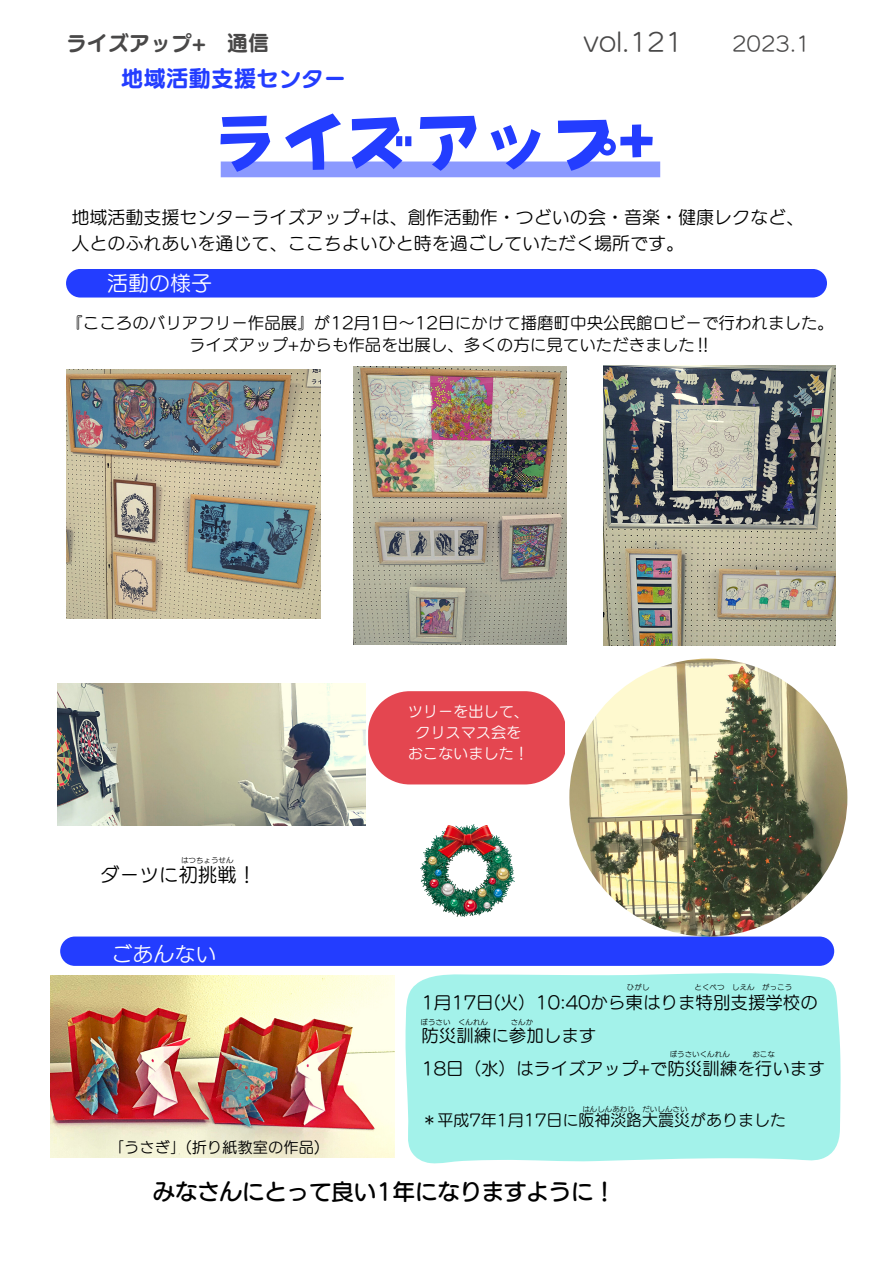
<style>
.page{position:relative;width:894px;height:1264px;background:#fff}
.page>*{position:absolute;margin:0;border:0;box-sizing:border-box;transform-origin:0 0}
.t1{font:67.5px "Otenba Gothic TTF";color:#233dff}
.t2{font:24px "Canva UD Marugo Large Pr 6 N M";color:#494848}
.t3{font:22.5px "Canva UD Marugo Small Pr 6 N B";color:#233dff}
.t4{font:22.35px "Canva UD Marugo Large Pr 6 N DB";color:#000}
.t5{font:21px "Canva UD Marugo Small Pr 6 N M";color:#fff}
.t6{font:21px "Canva UD Marugo Small Pr 6 N B";color:#494848}
.t7{font:19.5px "Canva UD Marugo Small Pr 6 N M";color:#000}
.t8{font:19.5px "Canva UD Marugo Large Pr 6 N M";color:#494848}
.t9{font:18px/26px "Canva UD Marugo Small Pr 6 N M";color:#000}
.t10{font:17.4px/33.2px "Canva UD Marugo Small Pr 6 N M";color:#000}
.t11{font:16.5px/22.5px "Canva UD Marugo Small Pr 6 N M";color:#000;text-align:center}
.t12{font:15.9px "Canva UD Marugo Small Pr 6 N M";color:#000}
.t13{font:15.3px "Canva UD Marugo Small Pr 6 N M";color:#000}
.t14{font:15.15px/21px "Canva UD Marugo Small Pr 6 N M";color:#fff;text-align:center}
.t15{font:7.5px "Canva UD Marugo Small Pr 6 N M";color:#000}
</style>
<div class="page">
<div style="left:66px;top:269px;width:760px;height:28px;background:#233dff;border-radius:14px"></div>
<div style="left:221px;top:161px;width:439px;height:16px;background:#8b99ff"></div>
<img style="left:420px;top:824px;width:94px;height:92px">
<img style="left:603px;top:365px;width:232px;height:280px">
<img style="left:354px;top:367px;width:212px;height:277px">
<img style="left:66px;top:369px;width:254px;height:249px">
<img style="left:58px;top:684px;width:307px;height:141px">
<img style="left:50px;top:975px;width:344px;height:182px">
<div style="left:60px;top:936px;width:774px;height:29px;background:#233dff;border-radius:15px"></div>
<svg style="left:368px;top:691px;width:197px;height:93px;background:#e6545d"></svg>
<img style="left:569px;top:658px;width:278px;height:278px;border-radius:50%">
<div style="left:405px;top:973px;width:435px;height:191px;background:#a3f2ea"></div>
<p class="t6" style="left:66px;top:32px;width:204px">ライズアップ+ 通信</p>
<h3 class="t3" style="left:121px;top:68px;width:227px">地域活動支援センター</h3>
<h2 class="t2" style="left:583px;top:30px;width:101px">vol.121</h2>
<p class="t8" style="left:732px;top:33px;width:80px">2023.1</p>
<h1 class="t1" style="left:211px;top:96px;width:446px">ライズアップ+</h1>
<p class="t9" style="left:71px;top:204px;width:734px">地域活動支援センターライズアップ+は、創作活動作・つどいの会・音楽・健康レクなど、人とのふれあいを通じて、ここちよいひと時を過ごしていただく場所です。</p>
<p class="t5" style="left:107px;top:273px;width:105px">活動の様子</p>
<p class="t11" style="left:66px;top:311px;width:769px">『こころのバリアフリー作品展』が12月1日～ 12日にかけて播磨町中央公民館ロビーで行われました。ライズアップ+からも作品を出展し、多くの方に見ていただきました‼</p>
<p class="t15" style="left:181px;top:856px;width:54px">はつちょうせん</p>
<p class="t7" style="left:100px;top:864px;width:158px">ダーツに初挑戦！</p>
<p class="t5" style="left:111px;top:943px;width:107px">ごあんない</p>
<p class="t13" style="left:109px;top:1139px;width:213px">「うさぎ」(折り紙教室の作品)</p>
<p class="t14" style="left:407px;top:701px;width:123px">ツリーを出して、クリスマス会をおこないました！</p>
<p class="t15" style="left:626px;top:983px;width:24px">ひがし</p>
<p class="t15" style="left:694px;top:983px;width:99px">とくべつ しえん がっこう</p>
<p class="t10" style="left:421px;top:985px;width:404px">1月17日 (火）10:40から東はりま特別支援学校の防災訓練に参加します<br>18日（水）はライズアップ+で防災訓練を行います</p>
<p class="t12" style="left:421px;top:1111px;width:366px">＊平成7年1月17日に阪神淡路大震災がありました</p>
<p class="t15" style="left:420px;top:1018px;width:69px">ぼうさい くんれん</p>
<p class="t15" style="left:510px;top:1018px;width:24px">さんか</p>
<p class="t15" style="left:669px;top:1050px;width:62px">ぼうさいくんれん</p>
<p class="t15" style="left:752px;top:1050px;width:24px">おこな</p>
<p class="t15" style="left:582px;top:1105px;width:107px">はんしんあわじ だいしんさい</p>
<h3 class="t4" style="left:153px;top:1180px;width:464px">みなさんにとって良い1年になりますように！</h3>
</div>
